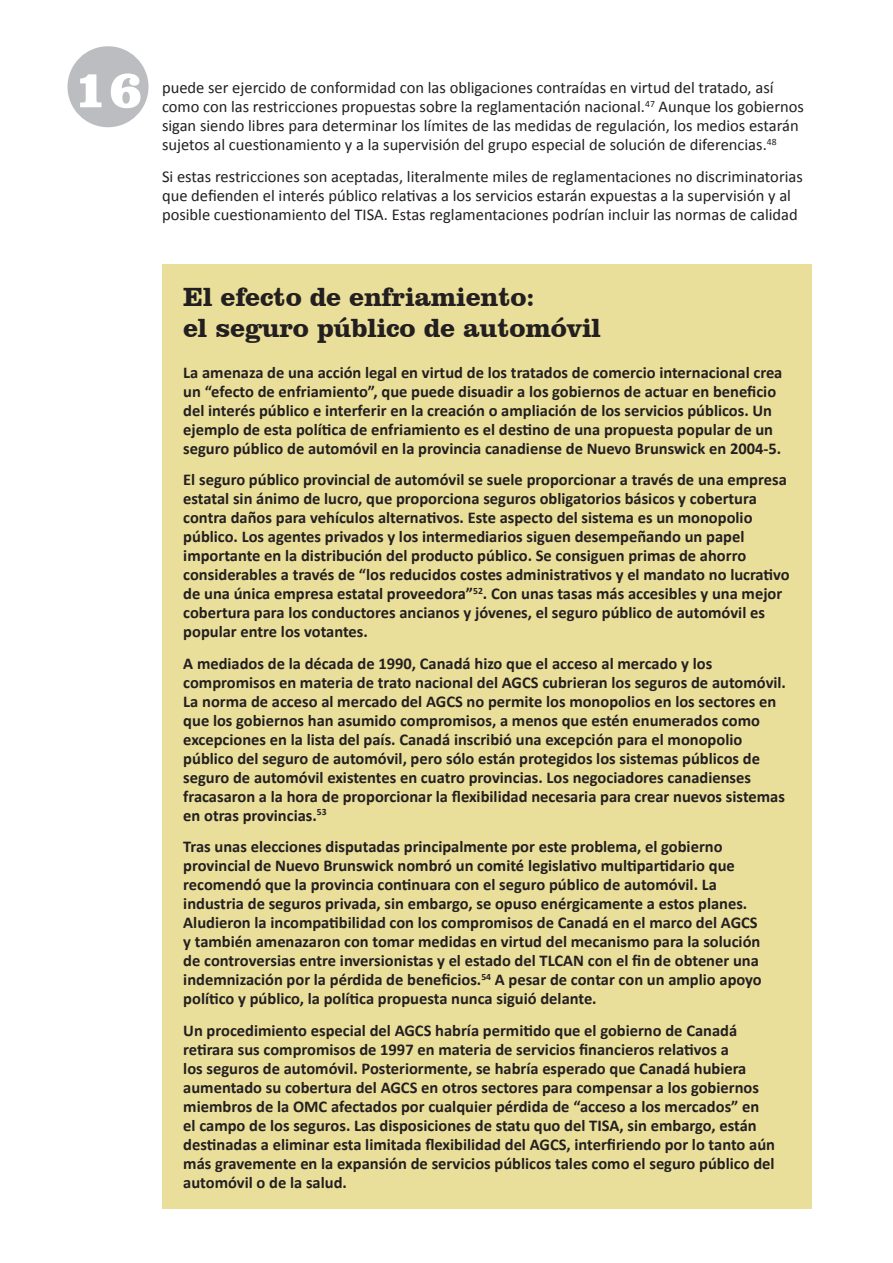
<style>
.page{position:relative;width:893px;height:1263px;background:#fff}
.page>*{position:absolute;margin:0;border:0;box-sizing:border-box;transform-origin:0 0}
.t1{font:900 54px "Clarendon BT";color:#fff}
.t2{font:700 27px/31px "Clarendon BT";letter-spacing:-.01em;color:#231f20}
.t3{font:700 16.5px/18.9px "Calibri";color:#231f20}
.t4{font:16.5px/19px "Calibri";color:#231f20}
</style>
<div class="page">
<div style="left:68px;top:46px;width:80px;height:81px;background:#bcbdc0;border-radius:50%"></div>
<div style="left:162px;top:264px;width:650px;height:945px;background:#eadf9a"></div>
<h1 class="t1" style="left:73px;top:55px;width:71px">16</h1>
<p class="t4" style="left:162px;top:78px;width:644px">puede ser ejercido de conformidad con las obligaciones contraídas en virtud del tratado, así como con las restricciones propuestas sobre la reglamentación nacional.<sup>47</sup> Aunque los gobiernos sigan siendo libres para determinar los límites de las medidas de regulación, los medios estarán sujetos al cuestionamiento y a la supervisión del grupo especial de solución de diferencias.<sup>48</sup></p>
<p class="t4" style="left:162px;top:166px;width:642px">Si estas restricciones son aceptadas, literalmente miles de reglamentaciones no discriminatorias que defienden el interés público relativas a los servicios estarán expuestas a la supervisión y al posible cuestionamiento del TISA. Estas reglamentaciones podrían incluir las normas de calidad</p>
<h2 class="t2" style="left:183px;top:281px;width:419px">El efecto de enfriamiento:<br>el seguro público de automóvil</h2>
<p class="t3" style="left:183px;top:362px;width:601px">La amenaza de una acción legal en virtud de los tratados de comercio internacional crea un “efecto de enfriamiento”, que puede disuadir a los gobiernos de actuar en beneficio del interés público e interferir en la creación o ampliación de los servicios públicos. Un ejemplo de esta política de enfriamiento es el destino de una propuesta popular de un seguro público de automóvil en la provincia canadiense de Nuevo Brunswick en 2004-5.</p>
<p class="t3" style="left:183px;top:469px;width:608px">El seguro público provincial de automóvil se suele proporcionar a través de una empresa estatal sin ánimo de lucro, que proporciona seguros obligatorios básicos y cobertura contra daños para vehículos alternativos. Este aspecto del sistema es un monopolio público. Los agentes privados y los intermediarios siguen desempeñando un papel importante en la distribución del producto público. Se consiguen primas de ahorro considerables a través de “los reducidos costes administrativos y el mandato no lucrativo de una única empresa estatal proveedora”<sup>52</sup>. Con unas tasas más accesibles y una mejor cobertura para los conductores ancianos y jóvenes, el seguro público de automóvil es popular entre los votantes.</p>
<p class="t3" style="left:183px;top:653px;width:604px">A mediados de la década de 1990, Canadá hizo que el acceso al mercado y los compromisos en materia de trato nacional del AGCS cubrieran los seguros de automóvil.<br>La norma de acceso al mercado del AGCS no permite los monopolios en los sectores en que los gobiernos han asumido compromisos, a menos que estén enumerados como excepciones en la lista del país. Canadá inscribió una excepción para el monopolio público del seguro de automóvil, pero sólo están protegidos los sistemas públicos de seguro de automóvil existentes en cuatro provincias. Los negociadores canadienses fracasaron a la hora de proporcionar la flexibilidad necesaria para crear nuevos sistemas en otras provincias.<sup>53</sup></p>
<p class="t3" style="left:183px;top:837px;width:579px">Tras unas elecciones disputadas principalmente por este problema, el gobierno provincial de Nuevo Brunswick nombró un comité legislativo multipartidario que recomendó que la provincia continuara con el seguro público de automóvil. La industria de seguros privada, sin embargo, se opuso enérgicamente a estos planes.<br>Aludieron la incompatibilidad con los compromisos de Canadá en el marco del AGCS y también amenazaron con tomar medidas en virtud del mecanismo para la solución de controversias entre inversionistas y el estado del TLCAN</p>
<p class="t3" style="left:183px;top:950px;width:580px;text-indent:405px">con el fin de obtener una indemnización por la pérdida de beneficios.<sup>54</sup> A pesar de contar con un amplio apoyo político y público, la política propuesta nunca siguió delante.</p>
<p class="t3" style="left:183px;top:1020px;width:593px">Un procedimiento especial del AGCS habría permitido que el gobierno de Canadá retirara sus compromisos de 1997 en materia de servicios financieros relativos a<br>los seguros de automóvil. Posteriormente, se habría esperado que Canadá hubiera aumentado su cobertura del AGCS en otros sectores para compensar a los gobiernos miembros de la OMC afectados por cualquier pérdida de “acceso a los mercados” en el campo de los seguros. Las disposiciones de statu quo del TISA, sin embargo, están destinadas a eliminar esta limitada flexibilidad del AGCS, interfiriendo por lo tanto aún más gravemente en la expansión de servicios públicos tales como el seguro público del automóvil o de la salud.</p>
</div>
